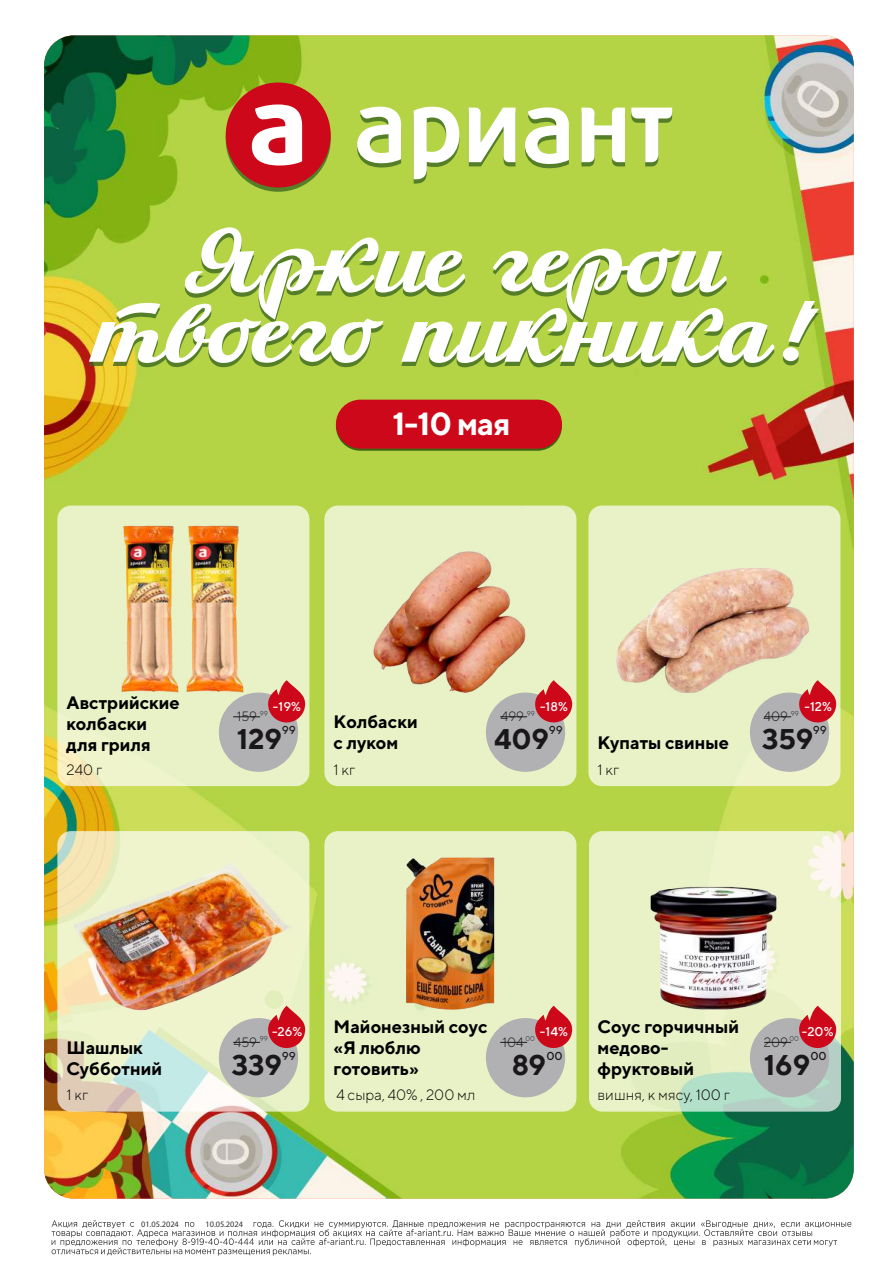
<style>
.page{position:relative;width:893px;height:1263px;background:#fff}
.page>*{position:absolute;margin:0;border:0;box-sizing:border-box;transform-origin:0 0}
.t1{font:110.7px "Arctikascript";color:#fff}
.t2{font:700 31.95px "TT Norms";color:#fff}
.t3{font:700 28.5px "TT Norms";color:#1a171b}
.t4{font:700 18px/21px "TT Norms";color:#000}
.t5{font:300 15px "TT Norms";color:#000}
.t6{font:300 13.5px "TT Norms";color:#1a171b}
.t7{font:500 12.75px "TT Norms";color:#fff}
.t8{font:500 11.55px "TT Norms";color:#1a171b}
.t9{font:8.25px "Myriad Pro";color:#323131}
</style>
<div class="page">
<img style="left:51px;top:1220px;width:801px;height:36px">
<img style="left:44px;top:35px;width:810px;height:1164px">
<svg style="left:353px;top:106px;width:319px;height:78px"></svg>
<svg style="left:226px;top:82px;width:105px;height:110px"></svg>
<svg style="left:336px;top:402px;width:226px;height:49px"></svg>
<div style="left:336px;top:400px;width:226px;height:49px;background:#cc081a;border-radius:24px"></div>
<div style="left:57px;top:506px;width:252px;height:280px;background:#e8f2c6;border-radius:14px"></div>
<div style="left:219px;top:692px;width:79px;height:80px;background:#b1b1b3;border-radius:50%"></div>
<svg style="left:233px;top:716px;width:27px;height:1px"></svg>
<svg style="left:268px;top:680px;width:37px;height:42px"></svg>
<div style="left:588px;top:506px;width:252px;height:280px;background:#e8f2c6;border-radius:14px"></div>
<div style="left:324px;top:506px;width:252px;height:280px;background:#e8f2c6;border-radius:14px"></div>
<div style="left:486px;top:692px;width:79px;height:80px;background:#b1b1b3;border-radius:50%"></div>
<svg style="left:500px;top:716px;width:27px;height:1px"></svg>
<svg style="left:539px;top:688px;width:33px;height:34px"></svg>
<svg style="left:57px;top:831px;width:252px;height:281px;background:#e0e7cd"></svg>
<div style="left:219px;top:1018px;width:79px;height:79px;background:#b1b1b3;border-radius:50%"></div>
<svg style="left:233px;top:1042px;width:27px;height:1px"></svg>
<svg style="left:269px;top:1037px;width:36px;height:11px"></svg>
<svg style="left:589px;top:831px;width:252px;height:281px;background:#e4efc7"></svg>
<div style="left:750px;top:1018px;width:79px;height:79px;background:#b1b1b3;border-radius:50%"></div>
<svg style="left:764px;top:1042px;width:27px;height:1px"></svg>
<svg style="left:799px;top:1006px;width:37px;height:42px;background:#d04c4f"></svg>
<div style="left:324px;top:831px;width:252px;height:281px;background:#e8f2c6;border-radius:14px"></div>
<div style="left:486px;top:1018px;width:79px;height:79px;background:#b1b1b3;border-radius:50%"></div>
<svg style="left:500px;top:1042px;width:27px;height:1px"></svg>
<svg style="left:535px;top:1006px;width:37px;height:42px"></svg>
<img style="left:121px;top:525px;width:58px;height:168px">
<img style="left:186px;top:525px;width:58px;height:168px">
<div style="left:750px;top:692px;width:79px;height:80px;background:#b1b1b3;border-radius:50%"></div>
<svg style="left:764px;top:716px;width:27px;height:1px"></svg>
<svg style="left:799px;top:680px;width:37px;height:42px"></svg>
<img style="left:44px;top:847px;width:281px;height:190px">
<img style="left:406px;top:857px;width:89px;height:153px">
<img style="left:650px;top:887px;width:127px;height:122px">
<img style="left:616px;top:568px;width:196px;height:131px">
<img style="left:373px;top:551px;width:190px;height:165px">
<h1 class="t1" style="left:187px;top:207px;width:537px">Яркие герои</h1>
<h1 class="t1" style="left:91px;top:278px;width:730px">твоего пикника!</h1>
<h2 class="t2" style="left:392px;top:403px;width:120px">1-10 мая</h2>
<p class="t4" style="left:67px;top:692px;width:115px">Австрийские колбаски для гриля</p>
<p class="t5" style="left:67px;top:760px;width:37px">240 г</p>
<p class="t7" style="left:260px;top:698px;width:43px"><sub>99</sub> -19%</p>
<p class="t6" style="left:237px;top:708px;width:22px">159</p>
<p class="t8" style="left:282px;top:723px;width:16px">99</p>
<h3 class="t3" style="left:237px;top:721px;width:47px">129</h3>
<p class="t4" style="left:334px;top:711px;width:86px">Колбаски с луком</p>
<p class="t5" style="left:334px;top:760px;width:23px">1 кг</p>
<p class="t7" style="left:527px;top:698px;width:43px"><sub>99</sub> -18%</p>
<p class="t6" style="left:501px;top:708px;width:25px">499</p>
<p class="t7" style="left:791px;top:698px;width:43px"><sub>99</sub> -12%</p>
<p class="t6" style="left:763px;top:708px;width:26px">409</p>
<p class="t8" style="left:549px;top:723px;width:16px">99</p>
<h3 class="t3" style="left:494px;top:721px;width:57px">409</h3>
<p class="t4" style="left:598px;top:732px;width:133px">Купаты свиные</p>
<p class="t5" style="left:598px;top:760px;width:23px">1 кг</p>
<p class="t8" style="left:813px;top:723px;width:16px">99</p>
<h3 class="t3" style="left:762px;top:721px;width:53px">359</h3>
<p class="t4" style="left:67px;top:1037px;width:97px">Шашлык<br>Субботний</p>
<p class="t5" style="left:67px;top:1086px;width:23px">1 кг</p>
<p class="t7" style="left:260px;top:1024px;width:44px"><sub>99</sub> -26%</p>
<p class="t6" style="left:234px;top:1034px;width:25px">459</p>
<p class="t8" style="left:282px;top:1049px;width:16px">99</p>
<h3 class="t3" style="left:232px;top:1047px;width:52px">339</h3>
<p class="t4" style="left:334px;top:1016px;width:156px">Майонезный соус «Я люблю готовить»</p>
<p class="t4" style="left:598px;top:1016px;width:143px">Соус горчичный медово&shy;фруктовый</p>
<p class="t7" style="left:526px;top:1024px;width:44px"><sub>00</sub> -14%</p>
<p class="t6" style="left:502px;top:1034px;width:23px">104</p>
<p class="t8" style="left:546px;top:1049px;width:18px">00</p>
<h3 class="t3" style="left:512px;top:1047px;width:36px">89</h3>
<p class="t7" style="left:790px;top:1024px;width:45px"><sub>00</sub> -20%</p>
<p class="t6" style="left:764px;top:1034px;width:26px">209</p>
<p class="t8" style="left:810px;top:1049px;width:18px">00</p>
<h3 class="t3" style="left:764px;top:1047px;width:48px">169</h3>
<p class="t5" style="left:336px;top:1086px;width:141px">4 сыра, 40% , 200 мл</p>
<p class="t5" style="left:598px;top:1086px;width:134px">вишня, к мясу, 100 г</p>
<p class="t9" style="left:141px;top:1219px;width:39px">01.05.2024</p>
<p class="t9" style="left:205px;top:1219px;width:39px">10.05.2024</p>
</div>
